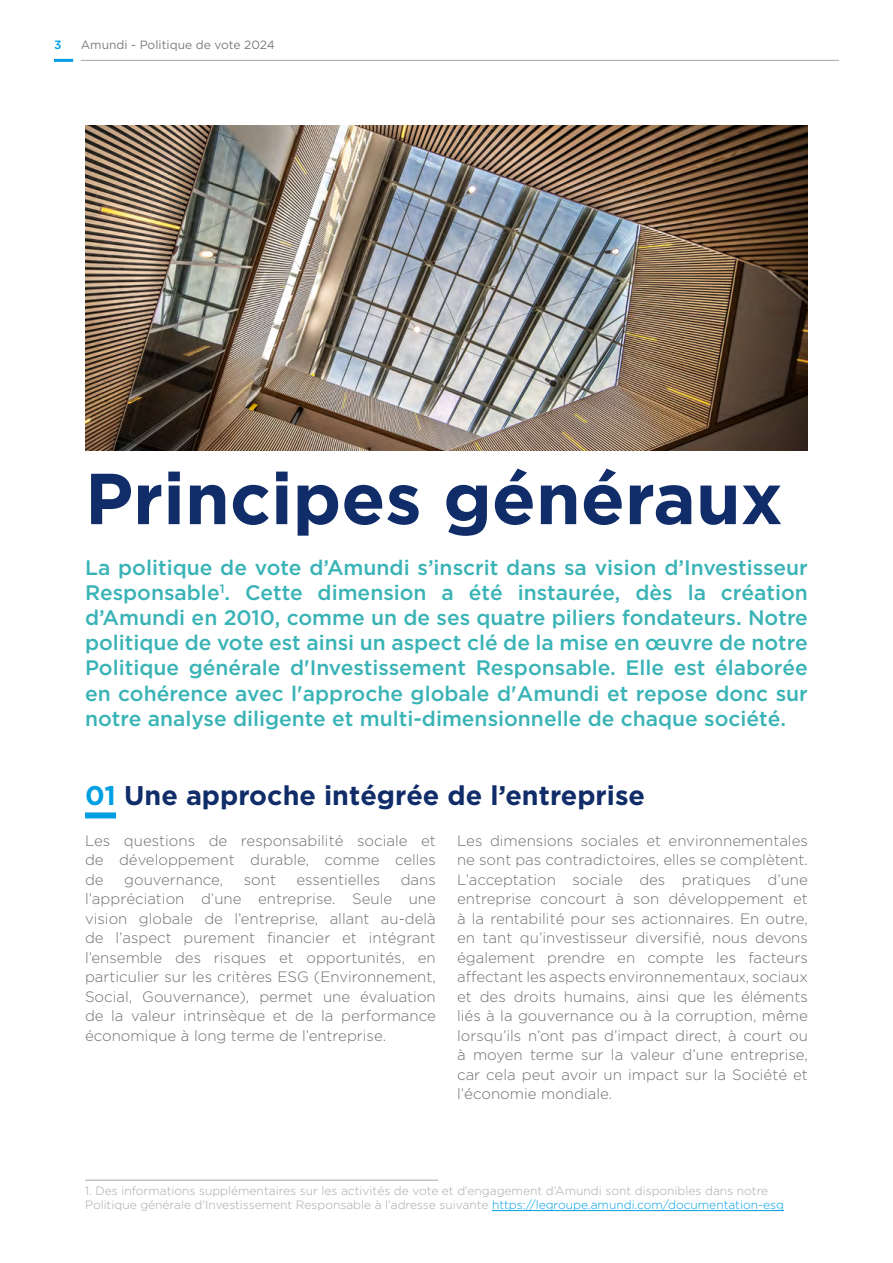
<style>
.page{position:relative;width:893px;height:1263px;background:#fff}
.page>*{position:absolute;margin:0;border:0;box-sizing:border-box;transform-origin:0 0}
.t1{font:700 72px "Gotham HTF";color:#102d69}
.t2{font:700 27px "Gotham HTF";color:#102d69}
.t3{font:500 21px/25.2px "Gotham HTF";color:#39b3b6;text-align:justify}
.t4{font:300 15px/19.5px "Gotham HTF";color:#706f6f;text-align:justify}
.t5{font:300 12px/14.4px "Gotham HTF";color:#a8a8a7}
.t6{font:12px "Gotham HTF";color:#7c7b7b}
.t7{font:500 12px "Gotham HTF";color:#009fe3}
.s1{color:#009fe3}
.s2{color:#fff}
</style>
<div class="page">
<hr style="left:81px;top:60px;width:758px;height:1px;background:#a8a8a7">
<hr style="left:54px;top:59px;width:19px;height:3px;background:#009fe3">
<div style="left:85px;top:812px;width:31px;height:6px;background:#009fe3"></div>
<hr style="left:85px;top:1180px;width:353px;height:1px;background:#a8a8a7">
<hr style="left:492px;top:1210px;width:292px;height:1px;background:#009fe3">
<img style="left:85px;top:125px;width:723px;height:326px">
<p class="t7" style="left:54px;top:38px;width:9px">3</p>
<p class="t6" style="left:81px;top:39px;width:196px">Amundi - Politique de vote 2024</p>
<h1 class="t1" style="left:85px;top:457px;width:699px">Principes généraux</h1>
<p class="t3" style="left:85px;top:554px;width:724px">La politique de vote d’Amundi s’inscrit dans sa vision d’Investisseur Responsable<sup>1</sup>. Cette dimension a été instaurée, dès la création d’Amundi en 2010, comme un de ses quatre piliers fondateurs. Notre politique de vote est ainsi un aspect clé de la mise en œuvre de notre Politique générale d'Investissement Responsable. Elle est élaborée en cohérence avec l'approche globale d'Amundi et repose donc sur notre analyse diligente et multi-dimensionnelle de chaque société.</p>
<h2 class="t2" style="left:85px;top:780px;width:578px"><span class="s1">01</span> Une approche intégrée de l’entreprise<span class="s2">_</span></h2>
<p class="t4" style="left:85px;top:830px;width:352px">Les questions de responsabilité sociale et de développement durable, comme celles de</p>
<p class="t4" style="left:85px;top:869px;width:352px;text-indent:316px">dans l’appréciation d’une entreprise. Seule une vision globale de l’entreprise, allant au-delà de l’aspect purement financier et intégrant l’ensemble des risques et opportunités, en particulier sur les critères ESG (Environnement, Social, Gouvernance), permet une évaluation de la valeur intrinsèque et de la performance économique à long terme de l’entreprise.</p>
<p class="t4" style="left:124px;top:869px;width:101px">gouvernance,</p>
<p class="t4" style="left:244px;top:869px;width:34px">sont</p>
<p class="t4" style="left:297px;top:869px;width:85px">essentielles</p>
<p class="t4" style="left:457px;top:830px;width:352px">Les dimensions sociales et environnementales ne sont pas contradictoires, elles se complètent.<br>L’acceptation sociale des pratiques d’une entreprise concourt à son développement et à la rentabilité pour ses actionnaires. En outre, en tant qu’investisseur diversifié, nous devons également prendre en compte les facteurs affectant les aspects environnementaux, sociaux et des droits humains, ainsi que les éléments liés à la gouvernance ou à la corruption, même lorsqu’ils n’ont pas d’impact direct, à court ou à moyen terme sur la valeur d’une entreprise, car cela peut avoir un impact sur la Société et l’économie mondiale.</p>
<p class="t5" style="left:85px;top:1183px;width:700px">1. Des informations supplémentaires sur les activités de vote et d’engagement d’Amundi sont disponibles dans notre<br>Politique générale d'Investissement Responsable à l’adresse suivante <span class="s1">https://legroupe.amundi.com/documentation-esg</span></p>
</div>
